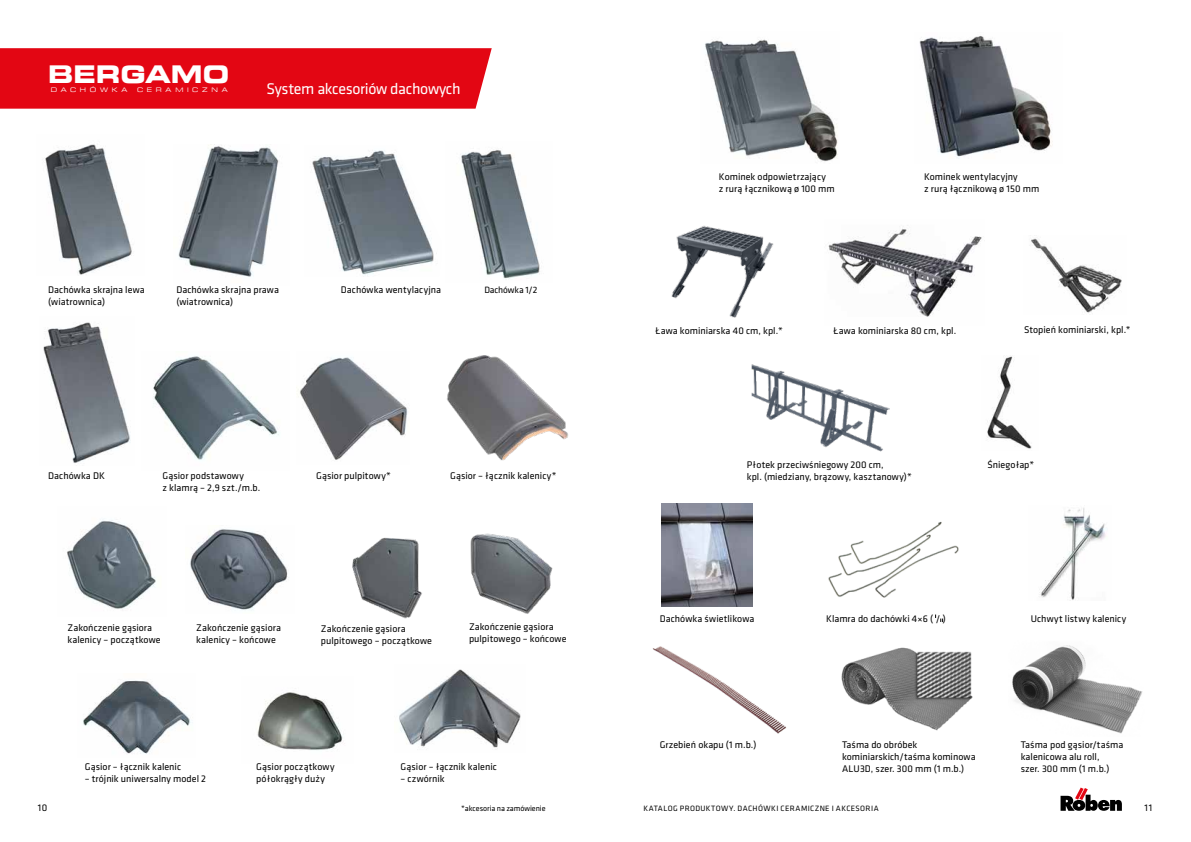
<style>
.page{position:relative;width:1191px;height:842px;background:#fff}
.page>*{position:absolute;margin:0;border:0;box-sizing:border-box;transform-origin:0 0}
.t1{font:700 24px "Square 721 Ex EU";color:#fff}
.t2{font:16px "Klavika Basic";letter-spacing:-.02em;color:#fff}
.t3{font:10px/12px "Klavika Basic";letter-spacing:.005em;color:#000}
.t4{font:9.5px "Klavika Basic";letter-spacing:-.01em;color:#000}
.t5{font:8px "Klavika Basic";letter-spacing:.04em;color:#000}
.t6{font:8px "Klavika Basic";letter-spacing:-.01em;color:#000}
.t7{font:6.1px "Square 721 Ex EU";letter-spacing:.595em;color:#fff}
</style>
<div class="page">
<svg style="left:1060px;top:787px;width:61px;height:24px"></svg>
<img style="left:828px;top:228px;width:154px;height:89px">
<div style="left:0;top:48px;width:492px;height:61px;background:#e30613"></div>
<img style="left:43px;top:322px;width:88px;height:141px">
<img style="left:45px;top:144px;width:87px;height:131px">
<img style="left:178px;top:145px;width:101px;height:132px">
<img style="left:461px;top:150px;width:79px;height:129px">
<img style="left:153px;top:356px;width:126px;height:104px">
<img style="left:447px;top:355px;width:121px;height:106px">
<img style="left:705px;top:39px;width:133px;height:123px">
<img style="left:919px;top:36px;width:134px;height:123px">
<img style="left:67px;top:520px;width:89px;height:90px">
<img style="left:257px;top:692px;width:86px;height:58px">
<img style="left:399px;top:669px;width:122px;height:79px">
<img style="left:83px;top:680px;width:108px;height:74px">
<img style="left:190px;top:529px;width:98px;height:82px">
<img style="left:312px;top:150px;width:125px;height:126px">
<img style="left:751px;top:364px;width:139px;height:88px">
<img style="left:661px;top:503px;width:91px;height:103px">
<img style="left:652px;top:646px;width:134px;height:88px">
<img style="left:841px;top:647px;width:132px;height:84px">
<img style="left:828px;top:522px;width:131px;height:76px">
<img style="left:1040px;top:508px;width:66px;height:92px">
<img style="left:1012px;top:645px;width:131px;height:89px">
<img style="left:987px;top:356px;width:45px;height:93px">
<svg style="left:935px;top:614px;width:8px;height:8px"></svg>
<img style="left:671px;top:225px;width:103px;height:93px">
<img style="left:1031px;top:238px;width:91px;height:75px">
<img style="left:470px;top:533px;width:83px;height:81px">
<img style="left:352px;top:537px;width:70px;height:82px">
<img style="left:298px;top:357px;width:110px;height:103px">
<h1 class="t1" style="left:48px;top:60px;width:182px">BERGAMO</h1>
<p class="t7" style="left:51px;top:87px;width:78px">DACHÓWKA</p>
<p class="t7" style="left:137px;top:87px;width:92px">CERAMICZNA</p>
<h2 class="t2" style="left:266px;top:78px;width:196px">System akcesoriów dachowych</h2>
<p class="t3" style="left:48px;top:284px;width:98px">Dachówka skrajna lewa (wiatrownica)</p>
<p class="t3" style="left:176px;top:284px;width:104px">Dachówka skrajna prawa (wiatrownica)</p>
<p class="t3" style="left:341px;top:284px;width:102px">Dachówka wentylacyjna</p>
<p class="t4" style="left:484px;top:284px;width:54px">Dachówka 1/2</p>
<p class="t3" style="left:48px;top:469px;width:58px">Dachówka DK</p>
<p class="t3" style="left:163px;top:469px;width:99px">Gąsior podstawowy<br>z klamrą – 2,9 szt./m.b.</p>
<p class="t3" style="left:316px;top:469px;width:76px">Gąsior pulpitowy*</p>
<p class="t3" style="left:450px;top:469px;width:108px">Gąsior – łącznik kalenicy*</p>
<p class="t3" style="left:68px;top:621px;width:95px">Zakończenie gąsiora kalenicy – początkowe</p>
<p class="t3" style="left:196px;top:621px;width:86px">Zakończenie gąsiora kalenicy – końcowe</p>
<p class="t3" style="left:321px;top:622px;width:113px">Zakończenie gąsiora pulpitowego – początkowe</p>
<p class="t3" style="left:469px;top:621px;width:99px">Zakończenie gąsiora pulpitowego – końcowe</p>
<p class="t3" style="left:85px;top:760px;width:98px">Gąsior – łącznik kalenic</p>
<p class="t3" style="left:85px;top:772px;width:123px">– trójnik uniwersalny model 2</p>
<p class="t3" style="left:256px;top:760px;width:80px">Gąsior początkowy półokrągły duży</p>
<p class="t3" style="left:400px;top:760px;width:98px">Gąsior – łącznik kalenic</p>
<p class="t3" style="left:400px;top:772px;width:45px">– czwórnik</p>
<p class="t3" style="left:719px;top:170px;width:117px">Kominek odpowietrzający<br>z rurą łącznikową ø 100 mm</p>
<p class="t3" style="left:924px;top:170px;width:117px">Kominek wentylacyjny<br>z rurą łącznikową ø 150 mm</p>
<p class="t3" style="left:655px;top:324px;width:129px">Ława kominiarska 40 cm, kpl.*</p>
<p class="t3" style="left:833px;top:324px;width:124px">Ława kominiarska 80 cm, kpl.</p>
<p class="t3" style="left:1024px;top:323px;width:108px">Stopień kominiarski, kpl.*</p>
<p class="t3" style="left:746px;top:458px;width:167px">Płotek przeciwśniegowy 200 cm,<br>kpl. (miedziany, brązowy, kasztanowy)*</p>
<p class="t3" style="left:987px;top:458px;width:48px">Śniegołap*</p>
<p class="t3" style="left:660px;top:612px;width:96px">Dachówka świetlikowa</p>
<p class="t3" style="left:826px;top:612px;width:121px">Klamra do dachówki 4×6 ( / )</p>
<p class="t3" style="left:1030px;top:612px;width:97px">Uchwyt listwy kalenicy</p>
<p class="t3" style="left:660px;top:738px;width:98px">Grzebień okapu (1 m.b.)</p>
<p class="t3" style="left:842px;top:738px;width:135px">Taśma do obróbek kominiarskich/taśma kominowa<br>ALU3D, szer. 300 mm (1 m.b.)</p>
<p class="t3" style="left:1020px;top:738px;width:104px">Taśma pod gąsior/taśma kalenicowa alu roll,<br>szer. 300 mm (1 m.b.)</p>
<p class="t3" style="left:38px;top:801px;width:11px">10</p>
<p class="t5" style="left:643px;top:803px;width:237px">KATALOG PRODUKTOWY. DACHÓWKI CERAMICZNE I AKCESORIA</p>
<p class="t3" style="left:1144px;top:801px;width:9px">11</p>
<p class="t6" style="left:461px;top:803px;width:86px">*akcesoria na zamówienie</p>
</div>
